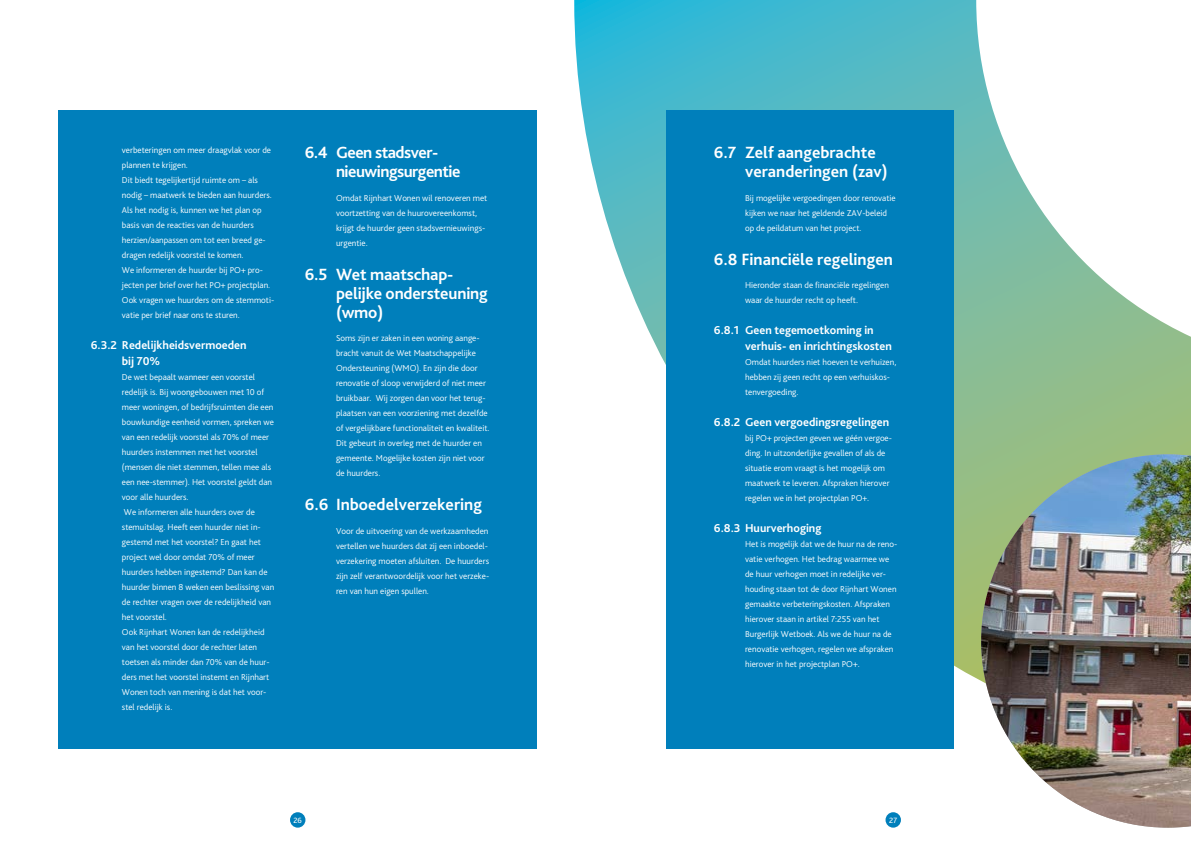
<style>
.page{position:relative;width:1191px;height:842px;background:#fff}
.page>*{position:absolute;margin:0;border:0;box-sizing:border-box;transform-origin:0 0}
.t1{font:700 17px/19px "Bliss Pro";color:#fff}
.t2{font:700 17px/19px "Bliss Pro";letter-spacing:-.03em;color:#fff}
.t3{font:700 12px/16px "Bliss Pro";color:#fff}
.t4{font:300 9px/15px "Bliss Pro";color:#fff}
.t5{font:8px "Bliss Pro";color:#fff}
</style>
<div class="page">
<svg style="left:574px;top:0;width:617px;height:749px"></svg>
<div style="left:58px;top:110px;width:479px;height:638px;background:#007fbb"></div>
<div style="left:666px;top:110px;width:287px;height:638px;background:#007fbb"></div>
<img style="left:981px;top:454px;width:210px;height:374px">
<div style="left:290px;top:812px;width:15px;height:16px;background:#007fbb;border-radius:50%"></div>
<div style="left:885px;top:812px;width:16px;height:16px;background:#007fbb;border-radius:50%"></div>
<p class="t4" style="left:122px;top:142px;width:154px">verbeteringen om meer draagvlak voor de plannen te krijgen.<br>Dit biedt tegelijkertijd ruimte om – als nodig – maatwerk te bieden aan huurders.<br>Als het nodig is, kunnen we het plan op basis van de reacties van de huurders herzien/aanpassen om tot een breed ge&shy;dragen redelijk voorstel te komen.<br>We informeren de huurder bij PO+ pro&shy;jecten per brief over het PO+ projectplan.<br>Ook vragen we huurders om de stemmoti&shy;vatie per brief naar ons te sturen.</p>
<h2 class="t3" style="left:122px;top:336px;width:126px;text-indent:-31px">6.3.2 Redelijkheidsvermoeden bij 70%</h2>
<p class="t4" style="left:122px;top:369px;width:154px">De wet bepaalt wanneer een voorstel redelijk is. Bij woongebouwen met 10 of meer woningen, of bedrijfsruimten die een bouwkundige eenheid vormen, spreken we van een redelijk voorstel als 70% of meer huurders instemmen met het voorstel (mensen die niet stemmen, tellen mee als een nee-stemmer). Het voorstel geldt dan voor alle huurders.<br>We informeren alle huurders over de stemuitslag. Heeft een huurder niet in&shy;gestemd met het voorstel? En gaat het project wel door omdat 70% of meer huurders hebben ingestemd? Dan kan de huurder binnen 8 weken een beslissing van de rechter vragen over de redelijkheid van het voorstel.<br>Ook Rijnhart Wonen kan de redelijkheid van het voorstel door de rechter laten toetsen als minder dan 70% van de huur&shy;ders met het voorstel instemt en Rijnhart Wonen toch van mening is dat het voor&shy;stel redelijk is.</p>
<h1 class="t2" style="left:336px;top:143px;width:126px;text-indent:-31px">6.4 Geen stadsver&shy;nieuwingsurgentie</h1>
<p class="t4" style="left:336px;top:190px;width:153px">Omdat Rijnhart Wonen wil renoveren met voortzetting van de huurovereenkomst, krijgt de huurder geen stadsvernieuwings&shy;urgentie.</p>
<h1 class="t1" style="left:336px;top:264px;width:153px;text-indent:-31px">6.5 Wet maatschap&shy;pelijke ondersteuning (wmo)</h1>
<p class="t4" style="left:336px;top:330px;width:155px">Soms zijn er zaken in een woning aange&shy;bracht vanuit de Wet Maatschappelijke Ondersteuning (WMO). En zijn die door renovatie of sloop verwijderd of niet meer bruikbaar. Wij zorgen dan voor het terug&shy;plaatsen van een voorziening met dezelfde of vergelijkbare functionaliteit en kwaliteit.<br>Dit gebeurt in overleg met de huurder en gemeente. Mogelijke kosten zijn niet voor de huurders.</p>
<h1 class="t1" style="left:305px;top:495px;width:179px">6.6 Inboedelverzekering</h1>
<p class="t4" style="left:336px;top:523px;width:155px">Voor de uitvoering van de werkzaamheden vertellen we huurders dat zij een inboedel&shy;verzekering moeten afsluiten. De huurders zijn zelf verantwoordelijk voor het verzeke&shy;ren van hun eigen spullen.</p>
<h1 class="t1" style="left:745px;top:143px;width:144px;text-indent:-31px">6.7 Zelf aangebrachte veranderingen (zav)</h1>
<p class="t4" style="left:745px;top:190px;width:152px">Bij mogelijke vergoedingen door renovatie kijken we naar het geldende ZAV-beleid op de peildatum van het project.</p>
<h1 class="t1" style="left:714px;top:249px;width:180px">6.8 Financiële regelingen</h1>
<p class="t4" style="left:745px;top:277px;width:145px">Hieronder staan de financiële regelingen waar de huurder recht op heeft.</p>
<h2 class="t3" style="left:745px;top:322px;width:148px;text-indent:-31px">6.8.1 Geen tegemoetkoming in verhuis- en inrichtingskosten</h2>
<p class="t4" style="left:745px;top:354px;width:153px">Omdat huurders niet hoeven te verhuizen, hebben zij geen recht op een verhuiskos&shy;tenvergoeding.</p>
<h2 class="t3" style="left:714px;top:414px;width:177px">6.8.2 Geen vergoedingsregelingen</h2>
<p class="t4" style="left:745px;top:430px;width:148px">bij PO+ projecten geven we géén vergoe&shy;ding. In uitzonderlijke gevallen of als de situatie erom vraagt is het mogelijk om maatwerk te leveren. Afspraken hierover regelen we in het projectplan PO+.</p>
<h2 class="t3" style="left:714px;top:520px;width:109px">6.8.3 Huurverhoging</h2>
<p class="t4" style="left:745px;top:536px;width:154px">Het is mogelijk dat we de huur na de reno&shy;vatie verhogen. Het bedrag waarmee we de huur verhogen moet in redelijke ver&shy;houding staan tot de door Rijnhart Wonen gemaakte verbeteringskosten. Afspraken hierover staan in artikel 7:255 van het Burgerlijk Wetboek. Als we de huur na de renovatie verhogen, regelen we afspraken hierover in het projectplan PO+.</p>
<p class="t5" style="left:293px;top:815px;width:10px">26</p>
<p class="t5" style="left:889px;top:815px;width:9px">27</p>
</div>
